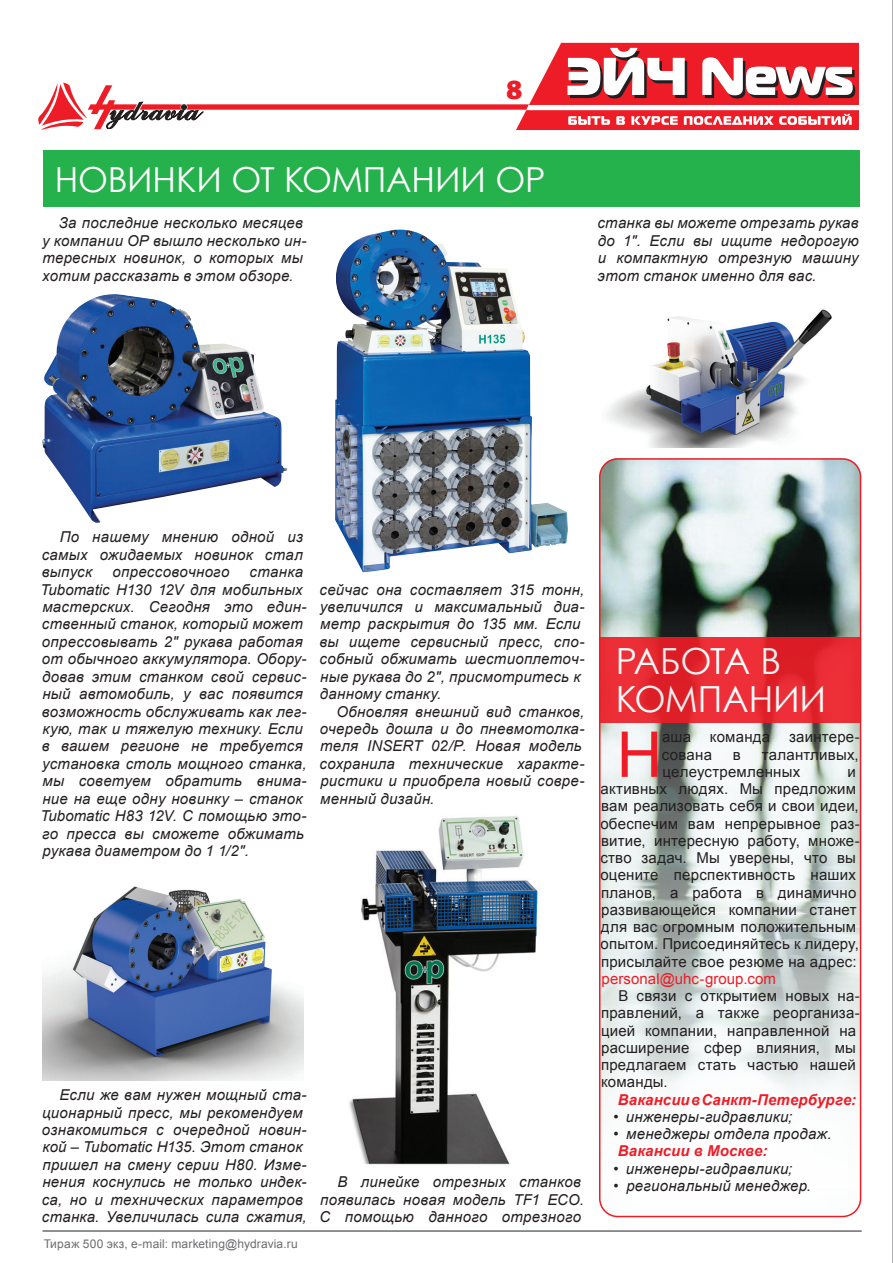
<style>
.page{position:relative;width:893px;height:1263px;background:#fff}
.page>*{position:absolute;margin:0;border:0;box-sizing:border-box;transform-origin:0 0}
.main{font:63.15px "Arial";color:#ee1c26}
.t1{font:36px/37.5px "Century Gothic";letter-spacing:-.01em;color:#fff}
.zagolovok_big{font:34.5px "Century Gothic";letter-spacing:-.01em;color:#fff}
.t2{font:27px "Meta Black LFC";color:#ee1c26}
.main-2{font:italic 15px/17.4px "Arial";letter-spacing:.02em;color:#231f20}
.main-3{font:15px/17.2px "Arial";letter-spacing:.015em;color:#231f20}
.main-4{font:italic 700 15px "Arial";letter-spacing:.01em;color:#ee1c26}
.main-5{font:12px "Arial";letter-spacing:.01em;color:#6c6d70}
.s1{color:#ee1c26}
</style>
<div class="page">
<hr style="left:892px;top:0;width:1px;height:1263px;background:#939598">
<svg style="left:38px;top:43px;width:821px;height:87px"></svg>
<img style="left:600px;top:458px;width:260px;height:758px">
<div style="left:600px;top:637px;width:260px;height:85px;background:linear-gradient(to right,#e72831,#e72931)"></div>
<div style="left:43px;top:150px;width:816px;height:57px;background:#25b14b"></div>
<img style="left:43px;top:886px;width:261px;height:195px">
<img style="left:42px;top:294px;width:245px;height:229px">
<img style="left:335px;top:230px;width:233px;height:343px">
<img style="left:349px;top:816px;width:190px;height:349px">
<img style="left:607px;top:309px;width:225px;height:139px">
<div style="left:599px;top:458px;width:262px;height:759px;border:2px solid #ee1c26;border-radius:18px"></div>
<hr style="left:43px;top:1230px;width:819px;height:2px;background:#6c6d70">
<h3 class="t2" style="left:507px;top:74px;width:17px">8</h3>
<p class="zagolovok_big" style="left:55px;top:155px;width:492px">НОВИНКИ ОТ КОМПАНИИ ОР</p>
<p class="main-2" style="left:42px;top:215px;width:266px;text-indent:17px">За последние несколько месяцев у компании ОР вышло несколько ин&shy;тересных новинок, о которых мы хотим рассказать в этом обзоре.</p>
<p class="main-2" style="left:597px;top:215px;width:263px;text-align:justify">станка вы можете отрезать рукав до 1". Если вы ищите недорогую и компактную отрезную машину этот станок именно для вас.</p>
<p class="main-2" style="left:42px;top:528px;width:263px;text-align:justify;text-indent:18px">По нашему мнению одной из самых ожидаемых новинок стал выпуск</p>
<p class="main-2" style="left:41px;top:563px;width:268px;text-indent:209px">станка<br>Tubomatic H130 12V для мобильных мастерских. Сегодня это един&shy;ственный станок, который может опрессовывать 2" рукава работая от обычного аккумулятора. Обору&shy;довав этим станком свой сервис&shy;ный автомобиль, у вас появится возможность обслуживать как лег&shy;кую, так и тяжелую технику. Если в вашем регионе не требуется установка столь мощного станка, мы советуем обратить внима&shy;ние на еще одну новинку – станок<br>Tubomatic H83 12V. С помощью это&shy;го пресса вы сможете обжимать рукава диаметром до 1 1/2".</p>
<p class="main-2" style="left:113px;top:563px;width:118px">опрессовочного</p>
<p class="main-2" style="left:319px;top:581px;width:266px">сейчас она составляет 315 тонн, увеличился и максимальный диа&shy;метр раскрытия до 135 мм. Если вы ищете сервисный пресс, спо&shy;собный обжимать шестиоплеточ&shy;ные рукава до 2", присмотритесь к данному станку.</p>
<p class="main-2" style="left:320px;top:703px;width:266px;text-indent:17px">Обновляя внешний вид станков, очередь дошла и до пневмотолка&shy;теля INSERT 02/P. Новая модель сохранила технические характе&shy;ристики и приобрела новый совре&shy;менный дизайн.</p>
<p class="main-2" style="left:42px;top:1086px;width:266px;text-indent:18px">Если же вам нужен мощный ста&shy;ционарный пресс, мы рекомендуем ознакомиться с очередной новин&shy;кой – Tubomatic H135. Этот станок пришел на смену серии H80. Изме&shy;нения коснулись не только индек&shy;са, но и технических параметров станка. Увеличилась сила сжатия,</p>
<p class="main-5" style="left:44px;top:1236px;width:256px">Тираж 500 экз, e-mail: marketing@hydravia.ru</p>
<p class="main-2" style="left:320px;top:1173px;width:266px;text-indent:18px">В линейке отрезных станков появилась новая модель TF1 ECO.<br>С помощью данного отрезного</p>
<h2 class="t1" style="left:616px;top:642px;width:212px">РАБОТА В<br>КОМПАНИИ</h2>
<p class="main" style="left:617px;top:713px;width:47px">Н</p>
<p class="main-3" style="left:662px;top:729px;width:31px">аша</p>
<p class="main-3" style="left:710px;top:729px;width:62px">команда</p>
<p class="main-3" style="left:789px;top:729px;width:72px">заинтере-</p>
<p class="main-3" style="left:662px;top:746px;width:52px">сована</p>
<p class="main-3" style="left:733px;top:746px;width:9px">в</p>
<p class="main-3" style="left:662px;top:746px;width:198px;text-indent:99px">талантливых, целеустремленных</p>
<p class="main-3" style="left:600px;top:763px;width:261px;text-indent:247px">и активных людях. Мы предложим вам реализовать себя и свои идеи, обеспечим вам непрерывное раз&shy;витие, интересную работу, множе&shy;ство задач. Мы уверены, что вы оцените перспективность наших планов, а работа в динамично развивающейся компании станет для вас огромным положительным опытом. Присоединяйтесь к лидеру, присылайте свое резюме на адрес: <span class="s1">personal@uhc-group.com</span></p>
<p class="main-3" style="left:601px;top:987px;width:260px;text-indent:17px">В связи с открытием новых на&shy;правлений, а также реорганиза&shy;цией компании, направленной на расширение сфер влияния, мы предлагаем стать частью нашей команды.</p>
<p class="main-4" style="left:618px;top:1090px;width:240px">Вакансии в Санкт-Петербурге:</p>
<p class="main-2" style="left:613px;top:1108px;width:180px">• инженеры-гидравлики;</p>
<p class="main-2" style="left:613px;top:1125px;width:220px">• менеджеры отдела продаж.</p>
<p class="main-4" style="left:618px;top:1141px;width:151px">Вакансии в Москве:</p>
<p class="main-2" style="left:613px;top:1160px;width:180px">• инженеры-гидравлики;</p>
<p class="main-2" style="left:613px;top:1177px;width:199px">• региональный менеджер.</p>
</div>
